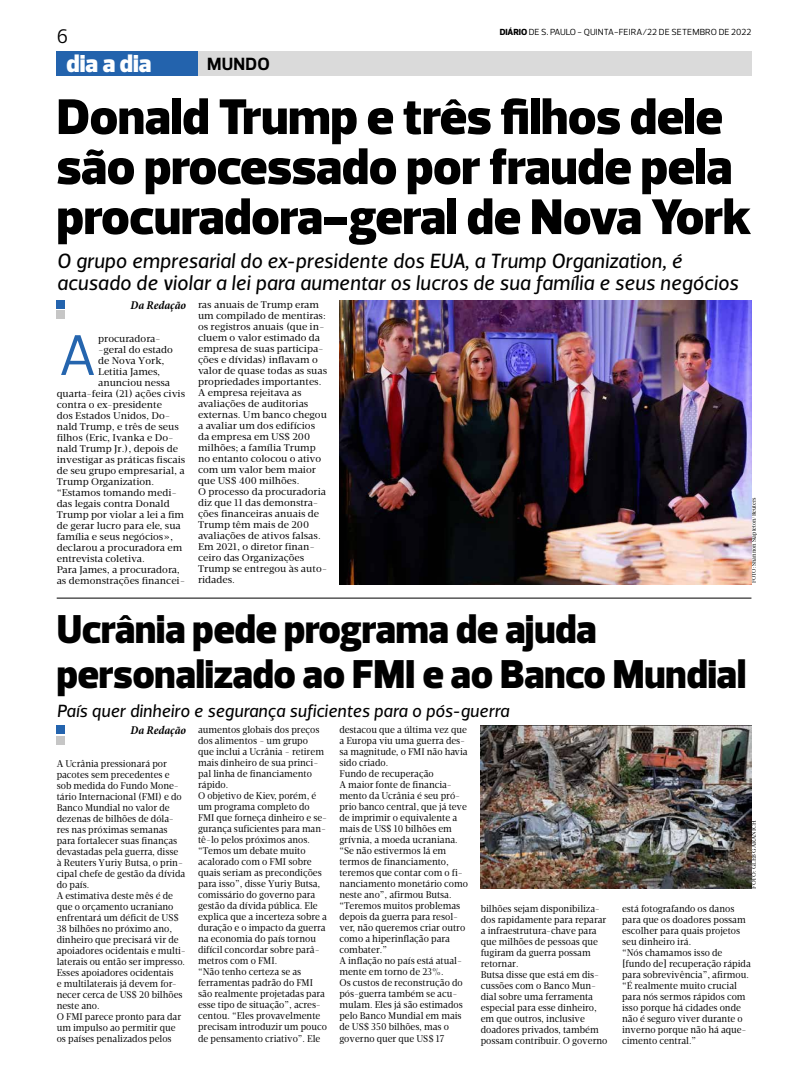
<style>
.page{position:relative;width:794px;height:1078px;background:#fff}
.page>*{position:absolute;margin:0;border:0;box-sizing:border-box;transform-origin:0 0}
.t1{font:58px "Prelo";color:#2565ae}
.t2{font:900 51px/50px "Prelo";color:#000}
.t3{font:900 41px/45px "Prelo";color:#000}
.t4{font:900 25px "Prelo";color:#fff}
.t5{font:italic 21px/22px "Velino Sans";color:#000}
.t6{font:20px "Prelo";color:#000}
.t7{font:italic 18px "Velino Sans";color:#000}
.t8{font:700 18px "Prelo";letter-spacing:.015em;color:#000}
.t9{font:italic 700 condensed 12px "Minion Pro";letter-spacing:-.005em;color:#000}
.t10{font:10px/11px "Velino Text";color:#000;scale:.92 1}
.t11{font:10px/11px "Velino Text";color:#000}
.t12{font:9px "Prelo";color:#000}
.t13{font:6px "Velino Text";color:#000;scale:.9 1}
.t14{font:6px "Velino Text";color:#000}
.s1{font-weight:800}
</style>
<div class="page">
<div style="left:148px;top:51px;width:603px;height:24px;background:#dadada"></div>
<div style="left:57px;top:51px;width:141px;height:24px;background:#2363ad"></div>
<hr style="left:57px;top:597px;width:694px;height:1px;background:#000">
<div style="left:57px;top:735px;width:8px;height:9px;background:#c6c6c6"></div>
<div style="left:57px;top:725px;width:8px;height:9px;background:#2464ae"></div>
<div style="left:57px;top:310px;width:8px;height:9px;background:#c6c6c6"></div>
<div style="left:57px;top:300px;width:8px;height:8px;background:#2464ae"></div>
<img style="left:339px;top:300px;width:412px;height:284px">
<img style="left:481px;top:725px;width:270px;height:163px">
<h3 class="t6" style="left:57px;top:24px;width:13px">6</h3>
<h3 class="t4" style="left:67px;top:48px;width:86px">dia a dia</h3>
<h3 class="t8" style="left:207px;top:53px;width:64px">MUNDO</h3>
<p class="t12" style="left:500px;top:27px;width:253px"><span class="s1">DIÁRIO</span> DE S. PAULO - QUINTA-FEIRA/22 DE SETEMBRO DE 2022</p>
<h2 class="t2" style="left:57px;top:92px;width:696px">Donald Trump e três filhos dele são processado por fraude pela procuradora-geral de Nova York</h2>
<h3 class="t5" style="left:57px;top:250px;width:683px">O grupo empresarial do ex-presidente dos EUA, a Trump Organization, é acusado de violar a lei para aumentar os lucros de sua família e seus negócios</h3>
<p class="t9" style="left:130px;top:297px;width:57px">Da Redação</p>
<p class="t11" style="left:98px;top:332px;width:64px">procuradora-</p>
<p class="t11" style="left:98px;top:343px;width:76px">-geral do estado</p>
<p class="t11" style="left:98px;top:354px;width:68px">de Nova York,</p>
<p class="t11" style="left:98px;top:365px;width:64px">Letitia James,</p>
<p class="t11" style="left:98px;top:376px;width:74px">anunciou nessa</p>
<p class="t11" style="left:57px;top:387px;width:130px">quarta-feira (21) ações civis</p>
<p class="t11" style="left:57px;top:398px;width:107px">contra o ex-presidente</p>
<p class="t11" style="left:57px;top:409px;width:115px">dos Estados Unidos, Do-</p>
<p class="t11" style="left:57px;top:420px;width:124px">nald Trump, e três de seus</p>
<p class="t11" style="left:57px;top:431px;width:119px">filhos (Eric, Ivanka e Do-</p>
<p class="t11" style="left:57px;top:442px;width:123px">nald Trump Jr.), depois de</p>
<p class="t11" style="left:57px;top:453px;width:130px">investigar as práticas fiscais</p>
<p class="t11" style="left:57px;top:464px;width:130px">de seu grupo empresarial, a</p>
<p class="t11" style="left:57px;top:475px;width:99px">Trump Organization.</p>
<p class="t11" style="left:57px;top:486px;width:122px">“Estamos tomando medi-</p>
<p class="t11" style="left:57px;top:497px;width:114px">das legais contra Donald</p>
<p class="t11" style="left:57px;top:508px;width:129px">Trump por violar a lei a fim</p>
<p class="t11" style="left:57px;top:519px;width:126px">de gerar lucro para ele, sua</p>
<p class="t11" style="left:57px;top:530px;width:118px">família e seus negócios»,</p>
<p class="t11" style="left:57px;top:541px;width:127px">declarou a procuradora em</p>
<p class="t11" style="left:57px;top:552px;width:90px">entrevista coletiva.</p>
<p class="t11" style="left:57px;top:563px;width:125px">Para James, a procuradora,</p>
<p class="t11" style="left:57px;top:574px;width:130px">as demonstrações financei-</p>
<h1 class="t1" style="left:59px;top:320px;width:39px">A</h1>
<p class="t11" style="left:198px;top:299px;width:131px">ras anuais de Trump eram um compilado de mentiras: os registros anuais (que in&shy;cluem o valor estimado da empresa de suas participa&shy;ções e dívidas) inflavam o valor de quase todas as suas propriedades importantes.<br>A empresa rejeitava as avaliações de auditorias externas. Um banco chegou a avaliar um dos edifícios da empresa em US$ 200 milhões; a família Trump no entanto colocou o ativo com um valor bem maior que US$ 400 milhões.<br>O processo da procuradoria diz que 11 das demonstra&shy;ções financeiras anuais de<br>Trump têm mais de 200 avaliações de ativos falsas.<br>Em 2021, o diretor finan&shy;ceiro das Organizações<br>Trump se entregou às auto&shy;ridades.</p>
<p class="t13" style="left:750px;top:583px;width:97px;rotate:-90deg">FOTO: Shannon Stapleton/Reuters</p>
<h3 class="t3" style="left:57px;top:607px;width:691px">Ucrânia pede programa de ajuda personalizado ao FMI e ao Banco Mundial</h3>
<p class="t9" style="left:130px;top:722px;width:57px">Da Redação</p>
<p class="t10" style="left:57px;top:758px;width:142px">A Ucrânia pressionará por pacotes sem precedentes e sob medida do Fundo Mone&shy;tário Internacional (FMI) e do<br>Banco Mundial no valor de dezenas de bilhões de dóla&shy;res nas próximas semanas para fortalecer suas finanças devastadas pela guerra, disse<br>à Reuters Yuriy Butsa, o prin&shy;cipal chefe de gestão da dívida do país.<br>A estimativa deste mês é de que o orçamento ucraniano enfrentará um déficit de US$<br>38 bilhões no próximo ano, dinheiro que precisará vir de apoiadores ocidentais e multi&shy;laterais ou então ser impresso.<br>Esses apoiadores ocidentais<br>e multilaterais já devem for&shy;necer cerca de US$ 20 bilhões neste ano.<br>O FMI parece pronto para dar um impulso ao permitir que os países penalizados pelos</p>
<h3 class="t7" style="left:57px;top:699px;width:454px">País quer dinheiro e segurança suficientes para o pós-guerra</h3>
<p class="t10" style="left:198px;top:724px;width:142px">aumentos globais dos preços dos alimentos - um grupo<br>que inclui a Ucrânia - retirem mais dinheiro de sua princi&shy;pal linha de financiamento rápido.<br>O objetivo de Kiev, porém, é um programa completo do<br>FMI que forneça dinheiro e se&shy;gurança suficientes para man&shy;tê-lo pelos próximos anos. “Temos um debate muito acalorado com o FMI sobre quais seriam as precondições para isso”, disse Yuriy Butsa, comissário do governo para gestão da dívida pública. Ele explica que a incerteza sobre a duração e o impacto da guerra na economia do país tornou difícil concordar sobre parâ&shy;metros com o FMI.<br>“Não tenho certeza se as ferramentas padrão do FMI são realmente projetadas para esse tipo de situação”, acres&shy;centou. “Eles provavelmente precisam introduzir um pouco de pensamento criativo”. Ele</p>
<p class="t10" style="left:339px;top:724px;width:141px">destacou que a última vez que a Europa viu uma guerra des&shy;sa magnitude, o FMI não havia sido criado.<br>Fundo de recuperação<br>A maior fonte de financia&shy;mento da Ucrânia é seu pró&shy;prio banco central, que já teve de imprimir o equivalente a mais de US$ 10 bilhões em grívnia, a moeda ucraniana. “Se não estivermos lá em termos de financiamento, teremos que contar com o fi&shy;nanciamento monetário como neste ano”, afirmou Butsa. “Teremos muitos problemas depois da guerra para resol&shy;ver, não queremos criar outro como a hiperinflação para combater.”<br>A inflação no país está atual&shy;mente em torno de 23%.<br>Os custos de reconstrução do pós-guerra também se acu&shy;mulam. Eles já são estimados pelo Banco Mundial em mais de US$ 350 bilhões, mas o governo quer que US$ 17</p>
<p class="t14" style="left:750px;top:888px;width:70px;rotate:-90deg">FOTO: GLEB GARANICH</p>
<p class="t10" style="left:481px;top:902px;width:139px">bilhões sejam disponibiliza&shy;dos rapidamente para reparar a infraestrutura-chave para que milhões de pessoas que fugiram da guerra possam retornar.<br>Butsa disse que está em dis&shy;cussões com o Banco Mun&shy;dial sobre uma ferramenta especial para esse dinheiro, em que outros, inclusive doadores privados, também possam contribuir. O governo</p>
<p class="t10" style="left:622px;top:902px;width:141px">está fotografando os danos para que os doadores possam escolher para quais projetos seu dinheiro irá.<br>“Nós chamamos isso de [fundo de] recuperação rápida para sobrevivência”, afirmou. “É realmente muito crucial para nós sermos rápidos com isso porque há cidades onde não é seguro viver durante o inverno porque não há aque&shy;cimento central.”</p>
</div>
